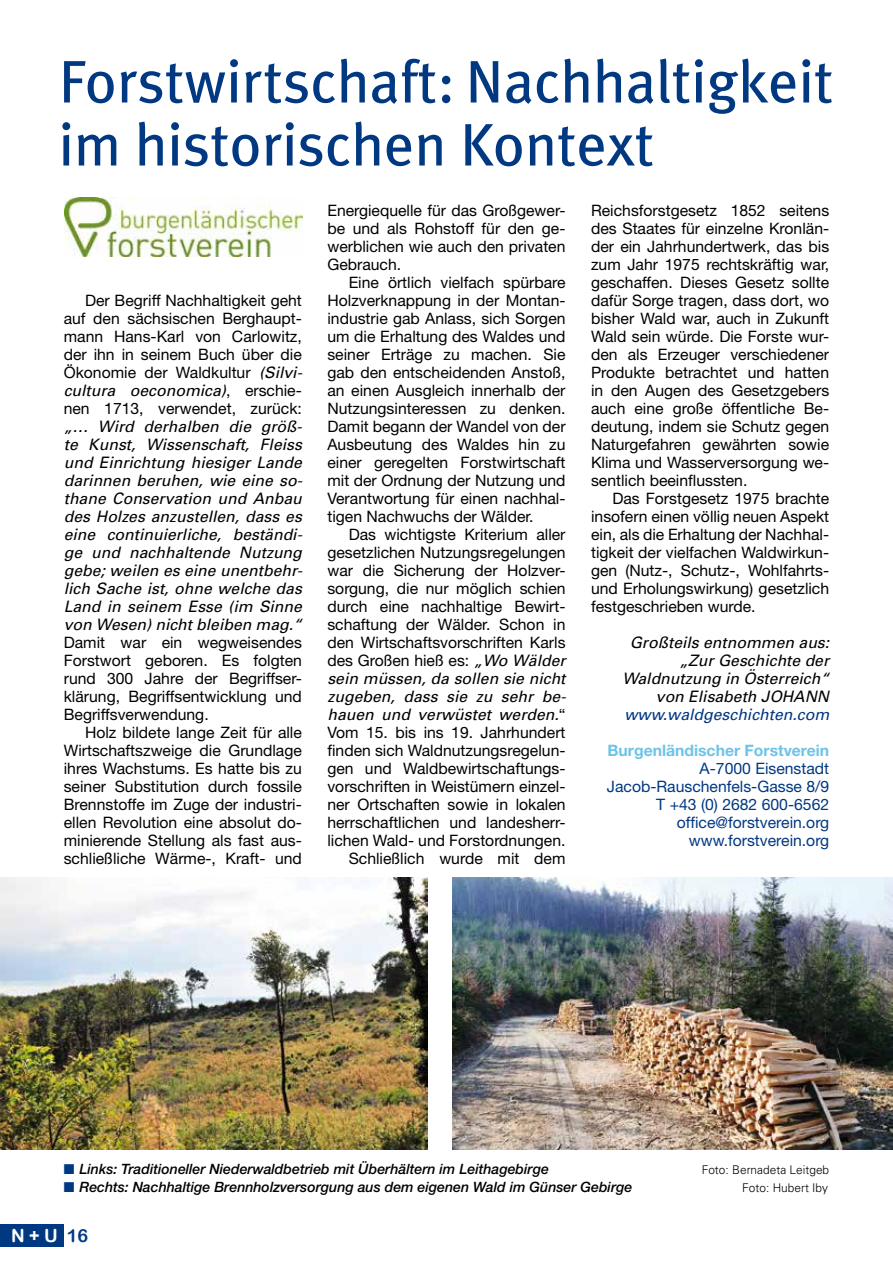
<style>
.page{position:relative;width:893px;height:1263px;background:#fff}
.page>*{position:absolute;margin:0;border:0;box-sizing:border-box;transform-origin:0 0}
.t1{font:60px/63px "Meta Plus";color:#003882}
.t2{font:18px "Arial Rounded MT Bold";color:#fff}
.t3{font:15.75px/18px "Helvetica Neue";color:#000;text-align:justify}
.t4{font:italic 15.75px/18px "Univers";color:#000;text-align:justify}
.t5{font:15.75px/18px "Helvetica Neue";color:#003882;text-align:right}
.t6{font:700 15.75px "Helvetica Neue";color:#6ec3e6}
.t7{font:italic 15.75px "Univers";color:#003882}
.t8{font:italic 500 14.25px "Helvetica Neue";color:#000}
.t9{font:300 12px "Univers";color:#000}
.s1{font-family:"Univers";font-style:italic}
.s2{font-family:"Helvetica Neue";font-style:normal}
.s3{color:#003882}
</style>
<div class="page">
<div style="left:0;top:1225px;width:63px;height:22px;background:#003882"></div>
<img style="left:64px;top:197px;width:239px;height:60px">
<img style="left:452px;top:877px;width:441px;height:273px">
<img style="left:0;top:877px;width:428px;height:273px">
<h1 class="t1" style="left:59px;top:50px;width:776px">Forstwirtschaft: Nachhaltigkeit im historischen Kontext</h1>
<p class="t3" style="left:64px;top:291px;width:240px;text-indent:21px">Der Begriff Nachhaltigkeit geht auf den sächsischen Berghaupt&shy;mann Hans-Karl von Carlowitz, der ihn in seinem Buch über die Ökonomie der Waldkultur <span class="s1">(Silvi-</span></p>
<p class="t4" style="left:64px;top:381px;width:240px">cultura oeconomica)<span class="s2">, erschie-</span></p>
<p class="t3" style="left:64px;top:399px;width:240px">nen 1713, verwendet, zurück:</p>
<p class="t4" style="left:64px;top:417px;width:240px">„… Wird derhalben die größ&shy;te Kunst, Wissenschaft, Fleiss und Einrichtung hiesiger Lande darinnen beruhen, wie eine so&shy;thane Conservation und Anbau des Holzes anzustellen, dass es eine continuierliche, beständi&shy;ge und nachhaltende Nutzung gebe; weilen es eine unentbehr&shy;lich Sache ist, ohne welche das Land in seinem Esse (im Sinne von Wesen) nicht bleiben mag.“</p>
<p class="t3" style="left:64px;top:633px;width:240px">Damit war ein wegweisendes Forstwort geboren. Es folgten rund 300 Jahre der Begriffser&shy;klärung, Begriffsentwicklung und Begriffsverwendung.</p>
<p class="t3" style="left:64px;top:723px;width:240px;text-indent:21px">Holz bildete lange Zeit für alle Wirtschaftszweige die Grundlage ihres Wachstums. Es hatte bis zu seiner Substitution durch fossile Brennstoffe im Zuge der industri&shy;ellen Revolution eine absolut do&shy;minierende Stellung als fast aus&shy;schließliche Wärme-, Kraft- und</p>
<p class="t3" style="left:327px;top:201px;width:240px">Energiequelle für das Großgewer&shy;be und als Rohstoff für den ge&shy;werblichen wie auch den privaten Gebrauch.</p>
<p class="t3" style="left:327px;top:273px;width:240px;text-indent:21px">Eine örtlich vielfach spürbare Holzverknappung in der Montan&shy;industrie gab Anlass, sich Sorgen um die Erhaltung des Waldes und seiner Erträge zu machen. Sie gab den entscheidenden Anstoß, an einen Ausgleich innerhalb der Nutzungsinteressen zu denken.<br>Damit begann der Wandel von der Ausbeutung des Waldes hin zu einer geregelten Forstwirtschaft mit der Ordnung der Nutzung und Verantwortung für einen nachhal&shy;tigen Nachwuchs der Wälder.</p>
<p class="t3" style="left:327px;top:525px;width:240px;text-indent:21px">Das wichtigste Kriterium aller gesetzlichen Nutzungsregelungen war die Sicherung der Holzver&shy;sorgung, die nur möglich schien durch eine nachhaltige Bewirt&shy;schaftung der Wälder. Schon in den Wirtschaftsvorschriften Karls des Großen hieß es: <span class="s1">„Wo Wälder</span></p>
<p class="t4" style="left:327px;top:669px;width:240px">sein müssen, da sollen sie nicht zugeben, dass sie zu sehr be&shy;hauen und verwüstet werden.<span class="s2">“</span></p>
<p class="t3" style="left:327px;top:723px;width:240px;text-align:right">Vom 15. bis ins 19. Jahrhundert finden sich Waldnutzungsregelun&shy;gen und Waldbewirtschaftungs&shy;vorschriften in Weistümern einzel&shy;ner Ortschaften sowie in lokalen herrschaftlichen und landesherr&shy;lichen Wald- und Forstordnungen.<br>Schließlich wurde mit dem</p>
<p class="t3" style="left:591px;top:201px;width:240px">Reichsforstgesetz 1852 seitens des Staates für einzelne Kronlän&shy;der ein Jahrhundertwerk, das bis zum Jahr 1975 rechtskräftig war, geschaffen. Dieses Gesetz sollte dafür Sorge tragen, dass dort, wo bisher Wald war, auch in Zukunft Wald sein würde. Die Forste wur&shy;den als Erzeuger verschiedener Produkte betrachtet und hatten in den Augen des Gesetzgebers auch eine große öffentliche Be&shy;deutung, indem sie Schutz gegen Naturgefahren gewährten sowie Klima und Wasserversorgung we&shy;sentlich beeinflussten.</p>
<p class="t3" style="left:591px;top:489px;width:240px;text-indent:21px">Das Forstgesetz 1975 brachte insofern einen völlig neuen Aspekt ein, als die Erhaltung der Nachhal&shy;tigkeit der vielfachen Waldwirkun&shy;gen (Nutz-, Schutz-, Wohlfahrts&shy;und Erholungswirkung) gesetzlich festgeschrieben wurde.</p>
<p class="t4" style="left:622px;top:633px;width:208px;text-align:right">Großteils entnommen aus: „Zur Geschichte der<br>Waldnutzung in Österreich“ von Elisabeth JOHANN</p>
<p class="t7" style="left:624px;top:705px;width:206px">www.waldgeschichten.com</p>
<p class="t6" style="left:607px;top:741px;width:223px">Burgenländischer Forstverein</p>
<p class="t5" style="left:607px;top:759px;width:224px">A-7000 Eisenstadt<br>Jacob-Rauschenfels-Gasse 8/9<br>T +43 (0) 2682 600-6562 office@forstverein.org www.forstverein.org</p>
<p class="t8" style="left:64px;top:1160px;width:487px"><span class="s3">■</span> Links: Traditioneller Niederwaldbetrieb mit Überhältern im Leithagebirge</p>
<p class="t9" style="left:702px;top:1162px;width:129px">Foto: Bernadeta Leitgeb</p>
<p class="t8" style="left:64px;top:1178px;width:570px"><span class="s3">■</span> Rechts: Nachhaltige Brennholzversorgung aus dem eigenen Wald im Günser Gebirge</p>
<p class="t9" style="left:742px;top:1180px;width:87px">Foto: Hubert Iby</p>
<p class="t2" style="left:11px;top:1224px;width:79px">N + U <span class="s3">16</span></p>
</div>
